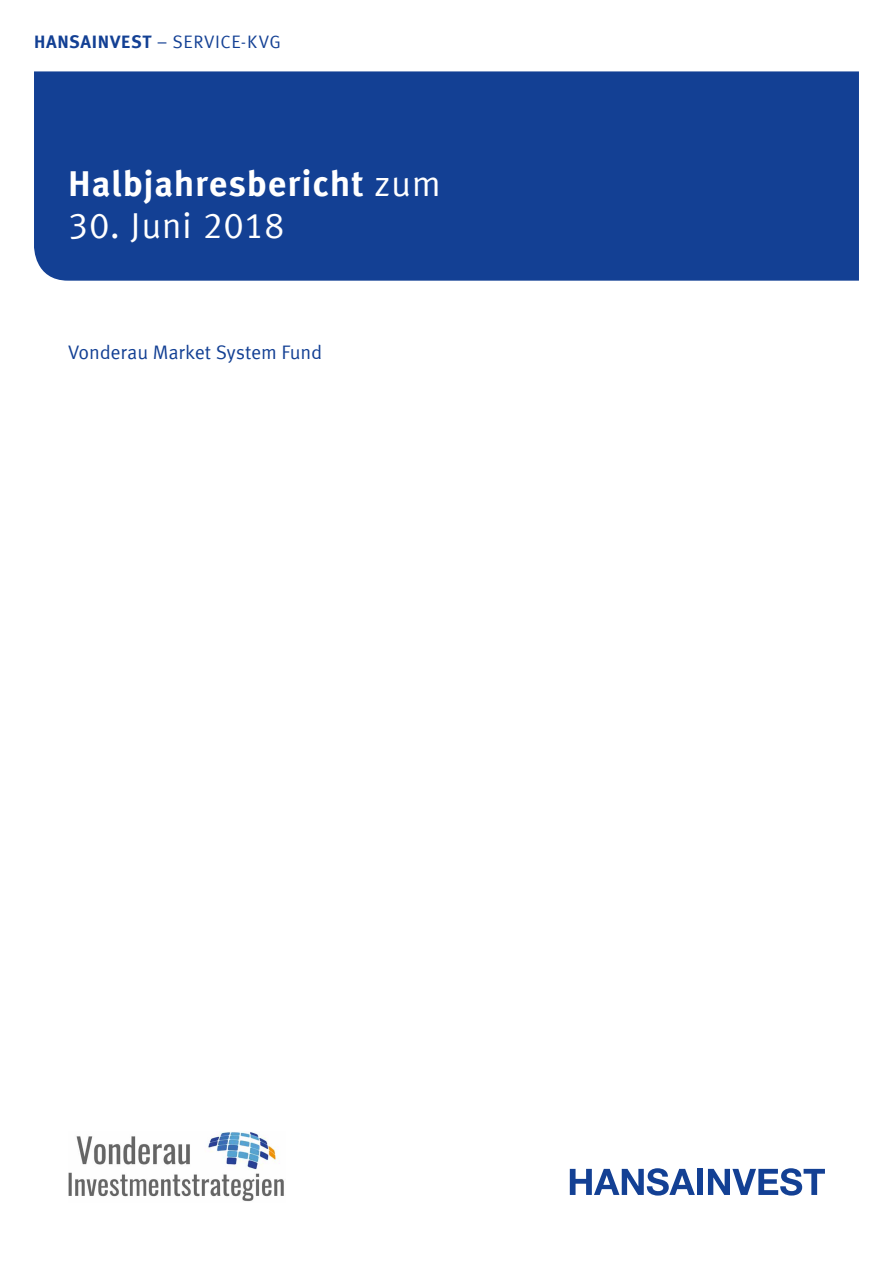
<style>
.page{position:relative;width:893px;height:1263px;background:#fff}
.page>*{position:absolute;margin:0;border:0;box-sizing:border-box;transform-origin:0 0}
.t1{font:700 36px "Meta Offc Pro";letter-spacing:.02em;color:#fff}
.t2{font:36px "Meta Offc Pro Norm";letter-spacing:.015em;color:#fff}
.t3{font:19.5px "Meta Offc Pro Norm";letter-spacing:-.005em;color:#134094}
.t4{font:18px "Meta Offc Pro Norm";letter-spacing:.03em;color:#134094}
.s1{font-family:"Meta Offc Pro";font-weight:700}
.s2{font-family:"Meta Offc Pro Norm";font-weight:400}
</style>
<div class="page">
<div style="left:34px;top:71px;width:825px;height:210px;background:#134094"></div>
<svg style="left:570px;top:1168px;width:125px;height:27px"></svg>
<div style="left:697px;top:1169px;width:6px;height:26px;background:#134094"></div>
<svg style="left:708px;top:1168px;width:117px;height:27px"></svg>
<img style="left:68px;top:1131px;width:216px;height:71px">
<p class="t4" style="left:34px;top:28px;width:248px"><span class="s1">HANSAINVEST</span> – SERVICE-KVG</p>
<h1 class="t1" style="left:68px;top:155px;width:374px">Halbjahresbericht <span class="s2">zum</span></h1>
<h1 class="t2" style="left:68px;top:198px;width:218px">30. Juni 2018</h1>
<p class="t3" style="left:68px;top:338px;width:256px">Vonderau Market System Fund</p>
</div>
